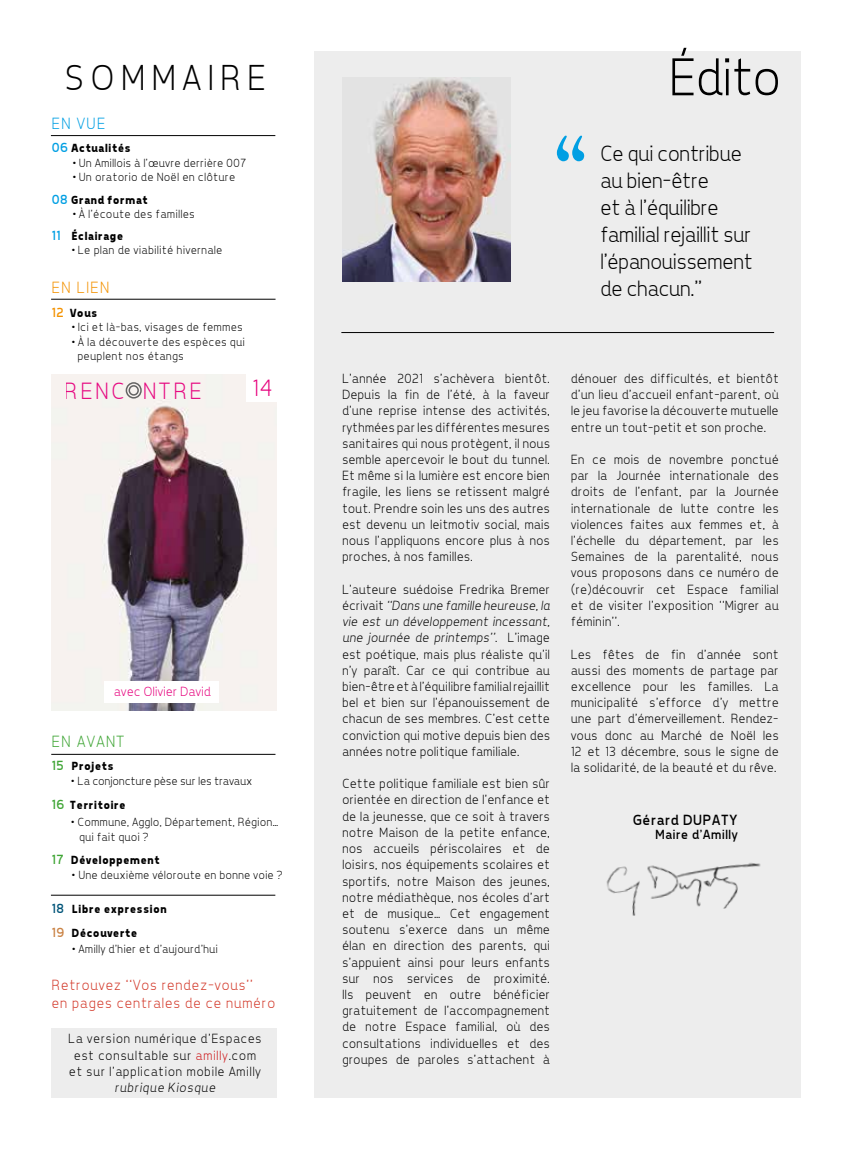
<style>
.page{position:relative;width:851px;height:1149px;background:#fff}
.page>*{position:absolute;margin:0;border:0;box-sizing:border-box;transform-origin:0 0}
.t1{font:300 54px "Tepeno Sans";color:#000}
.t2{font:300 36.6px "Tepeno Sans";letter-spacing:.2em;color:#000}
.t3{font:300 23.85px "Tepeno Sans";letter-spacing:.13em;color:#e6007d}
.t4{font:300 22.5px/27px "Tepeno Sans";color:#000}
.t5{font:300 16.5px "Tepeno Sans";letter-spacing:.1em;color:#3fa535}
.t6{font:300 16.5px "Tepeno Sans";letter-spacing:.1em;color:#f39200}
.t7{font:300 16.5px "Tepeno Sans";color:#009fe3}
.t8{font:300 15px/18px "Tepeno Sans";letter-spacing:.07em;color:#d23627}
.t9{font:15px "Tepeno Sans";letter-spacing:.05em;color:#000}
.t10{font:300 13.5px/16.2px "Tepeno Sans";letter-spacing:.035em;color:#000;text-align:justify}
.t11{font:300 13.5px/16.2px "Tepeno Sans";letter-spacing:.07em;color:#000;text-align:center}
.t12{font:300 13.5px "Tepeno Sans";letter-spacing:.03em;color:#e6007d}
.t13{font:italic 300 13.5px "Tepeno Sans";letter-spacing:.07em;color:#000}
.t14{font:13.5px "Tepeno Sans";letter-spacing:.05em;color:#000}
.t15{font:300 12px/14.4px "Tepeno Sans";letter-spacing:.04em;color:#000}
.t16{font:700 12px/24.9px "Tepeno Sans";letter-spacing:.05em;color:#000}
.t17{font:300 12px "Tepeno Sans";letter-spacing:.02em;color:#000}
.s1{font-weight:400;font-size:13.5px;color:#009fe3}
.s2{font-weight:400;font-size:13.5px;color:#f39200}
.s3{font-weight:400;font-size:13.5px;color:#3fa535}
.s4{font-weight:400;font-size:13.5px;color:#005478}
.s5{font-weight:400;font-size:13.5px;color:#ca8345}
.s6{color:#cd1719}
.s7{font-style:italic}
</style>
<div class="page">
<img style="left:51px;top:375px;width:226px;height:335px">
<div style="left:314px;top:51px;width:486px;height:1046px;background:#ededed"></div>
<img style="left:343px;top:77px;width:167px;height:205px">
<hr style="left:341px;top:332px;width:433px;height:1px;background:#000">
<hr style="left:51px;top:753px;width:224px;height:1px;background:#000">
<hr style="left:51px;top:299px;width:224px;height:1px;background:#000">
<hr style="left:51px;top:135px;width:224px;height:1px;background:#000">
<div style="left:51px;top:1028px;width:225px;height:69px;background:#ededed"></div>
<img style="left:606px;top:863px;width:155px;height:53px">
<svg style="left:556px;top:136px;width:28px;height:25px"></svg>
<hr style="left:51px;top:894px;width:224px;height:1px;background:#000">
<div style="left:246px;top:373px;width:31px;height:29px;background:#fff"></div>
<div style="left:126px;top:382px;width:16px;height:16px;border:2px solid #646363;border-radius:50%"></div>
<div style="left:128px;top:385px;width:11px;height:10px;border:2px solid #646363;border-radius:50%"></div>
<div style="left:105px;top:681px;width:114px;height:21px;background:#fff"></div>
<h2 class="t2" style="left:63px;top:56px;width:202px">SOMMAIRE</h2>
<p class="t7" style="left:51px;top:113px;width:55px">EN VUE</p>
<p class="t16" style="left:51px;top:135px;width:80px"><span class="s1">06</span> Actualités</p>
<p class="t15" style="left:72px;top:155px;width:175px">• Un Amillois à l’œuvre derrière 007</p>
<p class="t15" style="left:72px;top:170px;width:164px">• Un oratorio de Noël en clôture</p>
<p class="t15" style="left:72px;top:206px;width:123px">• À l’écoute des familles</p>
<p class="t15" style="left:71px;top:243px;width:152px">• Le plan de viabilité hivernale</p>
<p class="t16" style="left:51px;top:187px;width:98px"><span class="s1">08</span> Grand format</p>
<p class="t16" style="left:51px;top:223px;width:73px"><span class="s1">11</span> Éclairage</p>
<p class="t6" style="left:51px;top:277px;width:59px">EN LIEN</p>
<p class="t16" style="left:51px;top:300px;width:47px"><span class="s2">12</span> Vous</p>
<p class="t15" style="left:71px;top:319px;width:172px">• Ici et là-bas, visages de femmes</p>
<p class="t15" style="left:77px;top:334px;width:169px;text-indent:-6px">• À la découverte des espèces qui peuplent nos étangs</p>
<h3 class="t3" style="left:64px;top:376px;width:138px">RENC NTRE</h3>
<h3 class="t3" style="left:251px;top:374px;width:21px">14</h3>
<p class="t12" style="left:114px;top:683px;width:98px">avec Olivier David</p>
<p class="t5" style="left:51px;top:732px;width:74px">EN AVANT</p>
<p class="t16" style="left:51px;top:752px;width:63px"><span class="s3">15</span> Projets</p>
<p class="t16" style="left:51px;top:792px;width:75px"><span class="s3">16</span> Territoire</p>
<p class="t17" style="left:70px;top:773px;width:183px">• La conjoncture pèse sur les travaux</p>
<p class="t15" style="left:79px;top:814px;width:200px;text-indent:-8px">• Commune, Agglo, Département, Région… qui fait quoi ?</p>
<p class="t16" style="left:51px;top:847px;width:109px"><span class="s3">17</span> Développement</p>
<p class="t16" style="left:51px;top:895px;width:117px"><span class="s4">18</span> Libre expression<br><span class="s5">19</span> Découverte</p>
<p class="t15" style="left:71px;top:867px;width:212px">• Une deuxième véloroute en bonne voie ?</p>
<p class="t15" style="left:71px;top:941px;width:147px">• Amilly d’hier et d’aujourd’hui</p>
<p class="t8" style="left:51px;top:975px;width:224px">Retrouvez ‘‘Vos rendez-vous’’<br>en pages centrales de ce numéro</p>
<p class="t11" style="left:68px;top:1030px;width:194px">La version numérique d’Espaces est consultable sur <span class="s6">amilly</span>.com et sur l’application mobile Amilly</p>
<p class="t13" style="left:114px;top:1079px;width:102px">rubrique Kiosque</p>
<h1 class="t1" style="left:667px;top:45px;width:112px">Édito</h1>
<h3 class="t4" style="left:599px;top:139px;width:154px">Ce qui contribue au bien-être<br>et à l’équilibre familial rejaillit sur l’épanouissement de chacun.’’</h3>
<p class="t10" style="left:342px;top:370px;width:209px">L’année 2021 s’achèvera bientôt.<br>Depuis la fin de l’été, à la faveur d’une reprise intense des activités, rythmées par les différentes mesures sanitaires qui nous protègent, il nous semble apercevoir le bout du tunnel.<br>Et même si la lumière est encore bien fragile, les liens se retissent malgré tout. Prendre soin les uns des autres est devenu un leitmotiv social, mais nous l’appliquons encore plus à nos proches, à nos familles.</p>
<p class="t10" style="left:342px;top:580px;width:209px">L’auteure suédoise Fredrika Bremer écrivait <span class="s7">‘‘Dans une famille heureuse, la vie est un développement incessant, une journée de printemps’’</span>. L’image est poétique, mais plus réaliste qu’il n’y paraît. Car ce qui contribue au bien-être et à l’équilibre familial rejaillit bel et bien sur l’épanouissement de chacun de ses membres. C’est cette conviction qui motive depuis bien des années notre politique familiale.</p>
<p class="t10" style="left:342px;top:775px;width:209px">Cette politique familiale est bien sûr orientée en direction de l’enfance et de la jeunesse, que ce soit à travers notre Maison de la petite enfance, nos accueils périscolaires et de loisirs, nos équipements scolaires et sportifs, notre Maison des jeunes, notre médiathèque, nos écoles d’art et de musique… Cet engagement soutenu s’exerce dans un même élan en direction des parents, qui s’appuient ainsi pour leurs enfants sur nos services de proximité.<br>Ils peuvent en outre bénéficier gratuitement de l’accompagnement de notre Espace familial, où des consultations individuelles et des groupes de paroles s’attachent à</p>
<p class="t10" style="left:570px;top:370px;width:209px">dénouer des difficultés, et bientôt d’un lieu d’accueil enfant-parent, où le jeu favorise la découverte mutuelle entre un tout-petit et son proche.</p>
<p class="t10" style="left:570px;top:451px;width:209px">En ce mois de novembre ponctué par la Journée internationale des droits de l’enfant, par la Journée internationale de lutte contre les violences faites aux femmes et, à l’échelle du département, par les Semaines de la parentalité, nous vous proposons dans ce numéro de (re)découvrir cet Espace familial et de visiter l’exposition ‘‘Migrer au féminin’’.</p>
<p class="t10" style="left:570px;top:645px;width:209px">Les fêtes de fin d’année sont aussi des moments de partage par excellence pour les familles. La municipalité s’efforce d’y mettre une part d’émerveillement. Rendez&shy;vous donc au Marché de Noël les 12 et 13 décembre, sous le signe de la solidarité, de la beauté et du rêve.</p>
<p class="t9" style="left:632px;top:811px;width:106px">Gérard DUPATY</p>
<p class="t14" style="left:654px;top:826px;width:84px">Maire d'Amilly</p>
</div>
